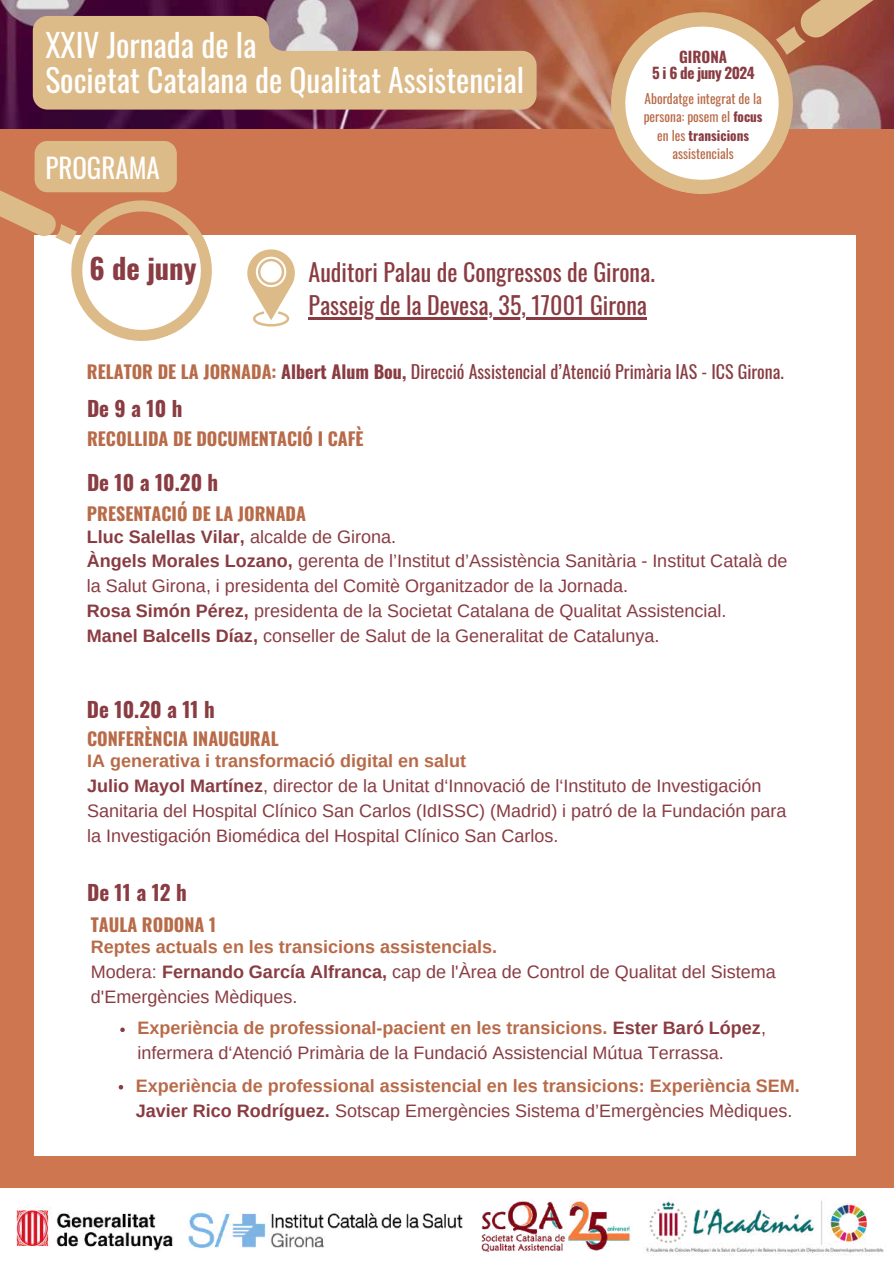
<style>
.page{position:relative;width:894px;height:1264px;background:#fff}
.page>*{position:absolute;margin:0;border:0;box-sizing:border-box;transform-origin:0 0}
.t1{font:31.5px/34.8px "Oswald";color:#fff}
.t2{font:700 28.5px "Oswald";color:#893c42}
.t3{font:27px "Oswald";color:#fff}
.t4{font:24px/32.7px "Oswald";color:#893c42}
.t5{font:700 21px "Oswald";color:#893c42}
.t6{font:700 21px "Oswald";letter-spacing:.255em;color:#893c42}
.t7{font:18px/24.8px "Arimo";color:#893c42}
.t8{font:700 18px/24.8px "Arimo";color:#b86b49}
.t9{font:18px "Oswald";color:#893c42}
.t10{font:700 18px "Oswald";color:#b86b49}
.t11{font:700 15.15px/15.6px "Oswald";letter-spacing:-.035em;color:#893c42;text-align:center}
.t12{font:13.35px/18.6px "Oswald";color:#b86b49;text-align:center}
.s1{font-weight:700;color:#893c42}
.s2{font-weight:700;color:#b86b49}
.s3{font-weight:700}
.s4{color:#893c42}
.s5{font-weight:400;color:#893c42}
</style>
<div class="page">
<div style="left:0;top:0;width:893px;height:1263px;background:#cd764f"></div>
<img style="left:0;top:0;width:893px;height:129px">
<svg style="left:33px;top:16px;width:503px;height:94px;background:#cfaa82"></svg>
<svg style="left:597px;top:0;width:291px;height:194px"></svg>
<div style="left:0;top:1188px;width:893px;height:75px;background:#fff"></div>
<div style="left:34px;top:235px;width:821px;height:920px;background:#fff"></div>
<div style="left:35px;top:141px;width:142px;height:51px;background:#db8;border-radius:13px"></div>
<svg style="left:0;top:174px;width:212px;height:167px"></svg>
<svg style="left:247px;top:249px;width:48px;height:77px"></svg>
<hr style="left:308px;top:317px;width:339px;height:2px;background:#893c42">
<img style="left:16px;top:1207px;width:157px;height:44px">
<img style="left:188px;top:1211px;width:275px;height:37px">
<img style="left:481px;top:1200px;width:149px;height:53px">
<img style="left:646px;top:1200px;width:238px;height:56px">
<svg style="left:120px;top:1027px;width:5px;height:5px"></svg>
<svg style="left:119px;top:1085px;width:4px;height:4px"></svg>
<h1 class="t1" style="left:45px;top:27px;width:480px">XXIV Jornada de la<br>Societat Catalana de Qualitat Assistencial</h1>
<h3 class="t3" style="left:45px;top:147px;width:116px">PROGRAMA</h3>
<p class="t11" style="left:652px;top:48px;width:104px">GIRONA<br>5 i 6 de juny 2024</p>
<p class="t12" style="left:643px;top:88px;width:120px">Abordatge integrat de la persona: posem el <span class="s1">focus </span>en les <span class="s1">transicions </span>assistencials</p>
<h2 class="t2" style="left:89px;top:246px;width:109px">6 de juny</h2>
<h3 class="t4" style="left:308px;top:255px;width:348px">Auditori Palau de Congressos de Girona.<br>Passeig de la Devesa, 35, 17001 Girona</h3>
<p class="t9" style="left:87px;top:358px;width:698px"><span class="s2">RELATOR DE LA JORNADA:</span> <span class="s3">Albert Alum Bou,</span> Direcció Assistencial d’Atenció Primària IAS - ICS Girona.</p>
<p class="t6" style="left:87px;top:392px;width:97px">De9a10h</p>
<p class="t10" style="left:87px;top:425px;width:278px">RECOLLIDA DE DOCUMENTACIÓ I CAFÈ</p>
<p class="t5" style="left:87px;top:466px;width:133px">De 10 a 10.20 h</p>
<p class="t10" style="left:87px;top:499px;width:220px">PRESENTACIÓ DE LA JORNADA</p>
<p class="t7" style="left:87px;top:524px;width:701px"><span class="s3">Lluc Salellas Vilar,</span> alcalde de Girona.<br><span class="s3">Àngels Morales Lozano,</span> gerenta de l’Institut d’Assistència Sanitària - Institut Català de la Salut Girona, i presidenta del Comitè Organitzador de la Jornada.<br><span class="s3">Rosa Simón Pérez,</span> presidenta de la Societat Catalana de Qualitat Assistencial.<br><span class="s3">Manel Balcells Díaz,</span> conseller de Salut de la Generalitat de Catalunya.</p>
<p class="t5" style="left:87px;top:692px;width:129px">De 10.20 a 11 h</p>
<p class="t10" style="left:87px;top:724px;width:193px">CONFERÈNCIA INAUGURAL</p>
<p class="t7" style="left:87px;top:748px;width:700px"><span class="s2">IA generativa i transformació digital en salut<br></span><span class="s3">Julio Mayol Martínez</span>, director de la Unitat d‘Innovació de l‘Instituto de Investigación Sanitaria del Hospital Clínico San Carlos (IdISSC) (Madrid) i patró de la Fundación para la Investigación Biomédica del Hospital Clínico San Carlos.</p>
<p class="t6" style="left:87px;top:875px;width:101px">De11a12h</p>
<p class="t10" style="left:91px;top:910px;width:127px">TAULA RODONA 1</p>
<p class="t7" style="left:91px;top:934px;width:686px"><span class="s2">Reptes actuals en les transicions assistencials.<br></span>Modera: <span class="s3">Fernando García Alfranca,</span> cap de l'Àrea de Control de Qualitat del Sistema d'Emergències Mèdiques.</p>
<p class="t7" style="left:137px;top:1015px;width:630px"><span class="s2">Experiència de professional-pacient en les transicions.</span> <span class="s3">Ester Baró López</span>, infermera d‘Atenció Primària de la Fundació Assistencial Mútua Terrassa.</p>
<p class="t8" style="left:136px;top:1073px;width:665px">Experiència de professional assistencial en les transicions: Experiència SEM.<br><span class="s4">Javier Rico Rodríguez.</span> <span class="s5">Sotscap Emergències Sistema d’Emergències Mèdiques.</span></p>
</div>
